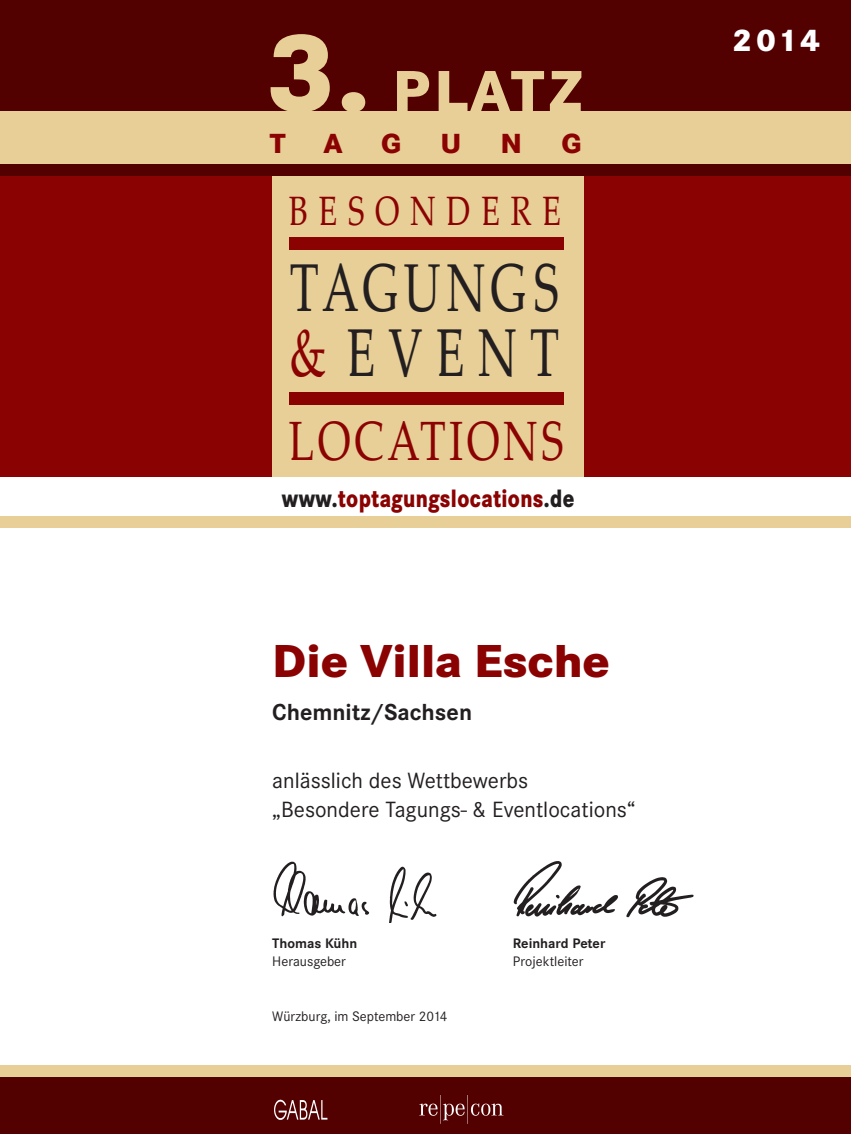
<style>
.page{position:relative;width:851px;height:1134px;background:#fff}
.page>*{position:absolute;margin:0;border:0;box-sizing:border-box;transform-origin:0 0}
.t1{font:67.8px/65.5px "Palatino Linotype";letter-spacing:.135em;color:#231f20;scale:.7 1}
.t2{font:800 60px "Corporate S";letter-spacing:.06em;color:#e8ce97}
.t3{font:55.4px "Palatino Linotype";letter-spacing:.08em;color:#8b0202;scale:.76 1}
.t4{font:800 48px "Corporate S";color:#8b0202}
.t5{font:41.1px "Palatino Linotype";letter-spacing:.34em;color:#8b0202;scale:.76 1}
.t6{font:800 32.5px "Corporate S";color:#fff}
.t7{font:800 28.7px "Corporate S";color:#8b0202}
.t8{font:800 26.2px "Corporate S";letter-spacing:.02em;color:#8b0202;scale:.78 1}
.t9{font:700 24px "Corporate S";color:#231f20}
.t10{font:22.9px/28.7px "Corporate S";color:#231f20}
.t11{font:14.3px "Corporate S";color:#231f20}
.t12{font:700 14.3px "Corporate S";color:#231f20}
.s1{font-size:116px}
.s2{color:#8b0202}
.s3{color:#231f20}
</style>
<div class="page">
<div style="left:0;top:176px;width:850px;height:301px;background:#8b0202"></div>
<div style="left:272px;top:176px;width:312px;height:301px;background:#e8ce97"></div>
<div style="left:0;top:517px;width:850px;height:11px;background:#e8ce97"></div>
<div style="left:289px;top:237px;width:275px;height:13px;background:#8b0202"></div>
<div style="left:289px;top:392px;width:275px;height:12px;background:#8b0202"></div>
<div style="left:0;top:0;width:850px;height:139px;background:#520000"></div>
<div style="left:0;top:1072px;width:850px;height:62px;background:#520000"></div>
<div style="left:0;top:1065px;width:850px;height:11px;background:#e8ce97"></div>
<div style="left:0;top:111px;width:850px;height:60px;background:#e8ce97"></div>
<div style="left:0;top:165px;width:850px;height:11px;background:#520000"></div>
<img style="left:274px;top:1099px;width:54px;height:21px">
<img style="left:419px;top:1095px;width:85px;height:29px">
<img style="left:513px;top:861px;width:181px;height:57px">
<img style="left:273px;top:861px;width:164px;height:62px">
<h2 class="t2" style="left:266px;top:56px;width:318px"><span class="s1">3.</span> PLATZ</h2>
<p class="t7" style="left:270px;top:126px;width:17px">T</p>
<p class="t7" style="left:323px;top:126px;width:21px">A</p>
<p class="t7" style="left:381px;top:126px;width:22px">G</p>
<p class="t7" style="left:440px;top:126px;width:22px">U</p>
<p class="t7" style="left:500px;top:126px;width:23px">N</p>
<p class="t7" style="left:561px;top:126px;width:22px">G</p>
<h3 class="t5" style="left:289px;top:181px;width:359px">BESONDERE</h3>
<h1 class="t1" style="left:289px;top:252px;width:387px">TAGUNGS <span class="s2">&amp;</span> EVENT</h1>
<h3 class="t3" style="left:289px;top:402px;width:362px">LOCATIONS</h3>
<p class="t8" style="left:282px;top:482px;width:376px"><span class="s3">www.</span>toptagungslocations<span class="s3">.de</span></p>
<h3 class="t4" style="left:272px;top:632px;width:339px">Die Villa Esche</h3>
<p class="t9" style="left:272px;top:698px;width:201px">Chemnitz/Sachsen</p>
<p class="t10" style="left:272px;top:766px;width:365px">anlässlich des Wettbewerbs „Besondere Tagungs- &amp; Eventlocations“</p>
<p class="t12" style="left:272px;top:935px;width:86px">Thomas Kühn</p>
<p class="t11" style="left:272px;top:953px;width:75px">Herausgeber</p>
<p class="t11" style="left:272px;top:1008px;width:177px">Würzburg, im September 2014</p>
<p class="t12" style="left:513px;top:935px;width:94px">Reinhard Peter</p>
<p class="t11" style="left:513px;top:953px;width:72px">Projektleiter</p>
<h3 class="t6" style="left:732px;top:21px;width:89px">2014</h3>
</div>
